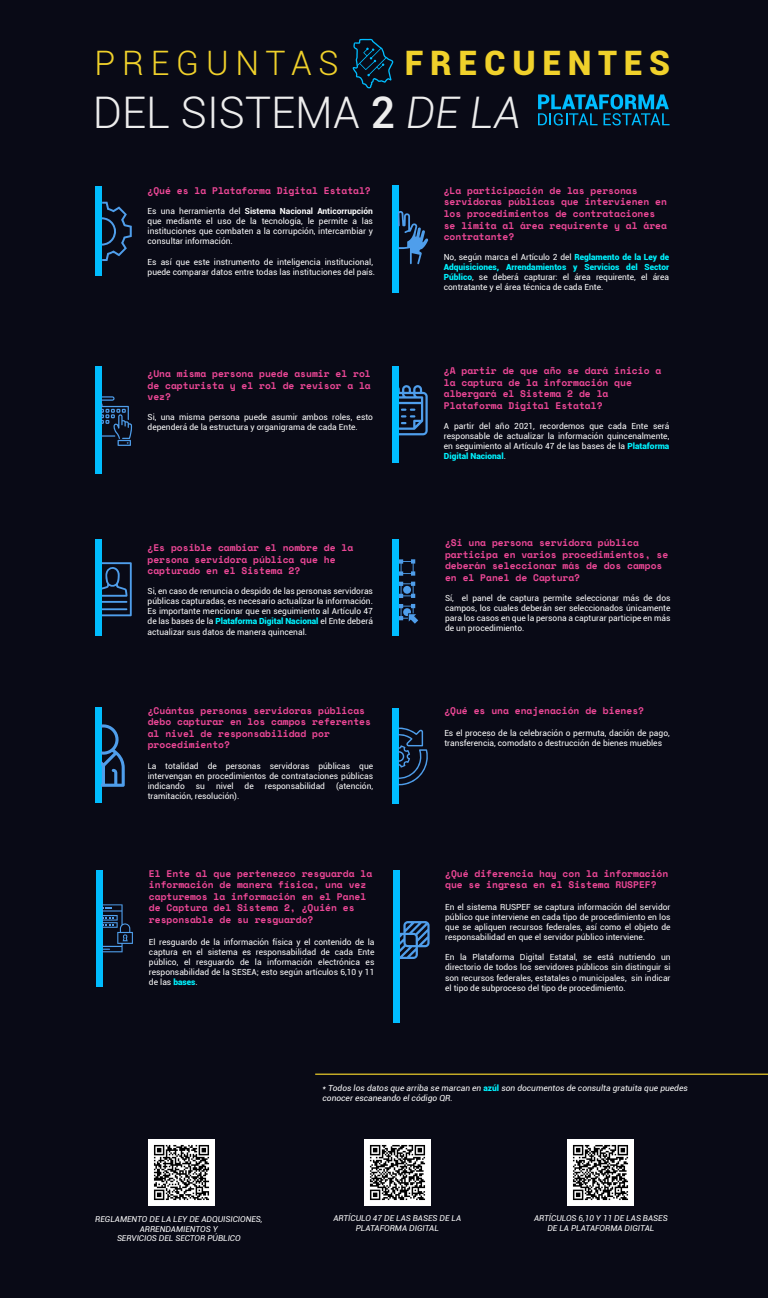
<style>
.page{position:relative;width:768px;height:1298px;background:#090a16}
.page>*{position:absolute;margin:0;border:0;box-sizing:border-box;transform-origin:0 0}
.t1{font:300 43.6px "Roboto";color:#ededed}
.t2{font:900 33.72px "Roboto";letter-spacing:.2em;color:#f0d12b}
.t3{font:300 33.72px "Roboto";letter-spacing:.2em;color:#f0d12b}
.t4{font:700 9.6px/11.5px "Space Mono";color:#ec4796}
.t5{font:8.4px/10.1px "Roboto";color:#fff;text-align:justify}
.t6{font:italic 8.4px/10.1px "Roboto";color:#fff}
.t7{font:italic 8.12px/9.8px "Roboto";color:#fff;text-align:center}
.s1{font-weight:500}
.s2{font-style:italic}
.s3{font-weight:700}
.s4{font-weight:900;color:#00f3ff}
.s5{font-family:"Myriad Pro"}
.s6{font-weight:900;font-style:normal;color:#00f3ff}
</style>
<div class="page">
<svg style="left:538px;top:94px;width:132px;height:31px"></svg>
<svg style="left:353px;top:39px;width:40px;height:49px"></svg>
<hr style="left:315px;top:1073px;width:453px;height:1px;background:#f0d12b">
<img style="left:149px;top:1139px;width:65px;height:66px">
<img style="left:364px;top:1139px;width:66px;height:66px">
<img style="left:568px;top:1139px;width:66px;height:66px">
<div style="left:95px;top:539px;width:7px;height:97px;background:#00bdff"></div>
<svg style="left:102px;top:562px;width:30px;height:54px"></svg>
<div style="left:392px;top:539px;width:7px;height:97px;background:#00bdff"></div>
<svg style="left:399px;top:559px;width:16px;height:39px"></svg>
<div style="left:403px;top:586px;width:8px;height:8px;background:#4f9eeb;border-radius:50%"></div>
<svg style="left:399px;top:604px;width:20px;height:20px"></svg>
<div style="left:95px;top:187px;width:7px;height:89px;background:#00bdff"></div>
<svg style="left:102px;top:202px;width:30px;height:59px"></svg>
<div style="left:392px;top:185px;width:7px;height:107px;background:#00bdff"></div>
<svg style="left:399px;top:211px;width:29px;height:53px"></svg>
<div style="left:95px;top:366px;width:7px;height:107px;background:#00bdff"></div>
<svg style="left:102px;top:396px;width:30px;height:50px"></svg>
<div style="left:392px;top:366px;width:7px;height:97px;background:#00bdff"></div>
<svg style="left:399px;top:385px;width:29px;height:50px"></svg>
<div style="left:392px;top:708px;width:7px;height:96px;background:#00bdff"></div>
<svg style="left:399px;top:727px;width:29px;height:59px"></svg>
<div style="left:95px;top:707px;width:7px;height:96px;background:#00bdff"></div>
<svg style="left:102px;top:724px;width:23px;height:63px"></svg>
<div style="left:96px;top:870px;width:6px;height:116px;background:#00bdff"></div>
<svg style="left:102px;top:904px;width:31px;height:48px"></svg>
<div style="left:393px;top:870px;width:6px;height:152px;background:#00bdff"></div>
<svg style="left:400px;top:921px;width:30px;height:38px"></svg>
<h2 class="t3" style="left:95px;top:40px;width:246px">PREGUNTAS</h2>
<h2 class="t2" style="left:405px;top:39px;width:267px">FRECUENTES</h2>
<h1 class="t1" style="left:93px;top:82px;width:430px">DEL SISTEMA <span class="s1">2</span> <span class="s2">DE LA</span></h1>
<p class="t4" style="left:148px;top:184px;width:225px">¿Qué es la Plataforma Digital Estatal?</p>
<p class="t5" style="left:148px;top:206px;width:227px">Es una herramienta del <span class="s3">Sistema Nacional Anticorrupción </span>que mediante el uso de la tecnología, le permite a las instituciones que combaten a la corrupción, intercambiar y consultar información.</p>
<p class="t5" style="left:148px;top:256px;width:229px">Es así que este instrumento de inteligencia institucional, puede comparar datos entre todas las instituciones del país.</p>
<p class="t4" style="left:148px;top:367px;width:225px;text-align:justify">¿Una misma persona puede asumir el rol de capturista y el rol de revisor a la vez?</p>
<p class="t5" style="left:148px;top:412px;width:227px">Si, una misma persona puede asumir ambos roles, esto dependerá de la estructura y organigrama de cada Ente.</p>
<p class="t4" style="left:148px;top:541px;width:207px">¿Es posible cambiar el nombre de la persona servidora pública que he capturado en el Sistema 2?</p>
<p class="t5" style="left:148px;top:586px;width:227px">Si, en caso de renuncia o despido de las personas servidoras públicas capturadas, es necesario actualizar la información.<br>Es importante mencionar que en seguimiento al Artículo 47 de las bases de la <span class="s4">Plataforma Digital Nacional</span> el Ente deberá actualizar sus datos de manera quincenal.</p>
<p class="t4" style="left:148px;top:704px;width:225px">¿Cuántas personas servidoras públicas debo capturar en los campos referentes al nivel de responsabilidad por procedimiento?</p>
<p class="t5" style="left:148px;top:760px;width:227px"><span class="s5">L</span>a totalidad de personas servidoras públicas que intervengan en procedimientos de contrataciones públicas indicando</p>
<p class="t5" style="left:196px;top:780px;width:11px">su</p>
<p class="t5" style="left:216px;top:780px;width:19px">nivel</p>
<p class="t5" style="left:245px;top:780px;width:11px">de</p>
<p class="t5" style="left:265px;top:780px;width:62px">responsabilidad</p>
<p class="t5" style="left:336px;top:780px;width:39px">(atención,</p>
<p class="t5" style="left:148px;top:790px;width:93px">tramitación, resolución).</p>
<p class="t4" style="left:149px;top:867px;width:225px">El Ente al que pertenezco resguarda la información de manera física, una vez capturemos la información en el Panel de Captura del Sistema 2, ¿Quién es responsable de su resguardo?</p>
<p class="t5" style="left:149px;top:936px;width:227px">El resguardo de la información física y el contenido de la captura en el sistema es responsabilidad de cada Ente público, el resguardo de la información electrónica es responsabilidad de la SESEA; esto según artículos 6,10 y 11 de las <span class="s4">bases</span>.</p>
<p class="t4" style="left:444px;top:184px;width:225px">¿La participación de las personas servidoras públicas que intervienen en los procedimientos de contrataciones se limita al área requirente y al área contratante?</p>
<p class="t5" style="left:444px;top:252px;width:227px">No, según marca el Artículo 2 del <span class="s4">Reglamento de la Ley de Adquisiciones, Arrendamientos y Servicios del Sector Público</span>, se deberá capturar: el área requirente, el área contratante y el área técnica de cada Ente.</p>
<p class="t4" style="left:444px;top:364px;width:219px">¿A partir de que año se dará inicio a la captura de la información que albergará el Sistema 2 de la<br>Plataforma Digital Estatal?</p>
<p class="t5" style="left:444px;top:420px;width:227px">A partir del año 2021, recordemos que cada Ente será responsable de actualizar la información quincenalmente, en seguimiento al Artículo 47 de las bases de la <span class="s4">Plataforma Digital Nacional</span>.</p>
<p class="t4" style="left:445px;top:537px;width:225px">¿Si una persona servidora pública participa en varios procedimientos, se deberán seleccionar más de dos campos en el Panel de Captura?</p>
<p class="t5" style="left:445px;top:593px;width:227px">Sí, el panel de captura permite seleccionar más de dos campos, los cuales deberán ser seleccionados únicamente para los casos en que la persona a capturar participe en más de un procedimiento.</p>
<p class="t4" style="left:444px;top:704px;width:201px">¿Qué es una enajenación de bienes?</p>
<p class="t5" style="left:444px;top:727px;width:227px">Es el proceso de la celebración o permuta, dación de pago, transferencia, comodato o destrucción de bienes muebles</p>
<p class="t4" style="left:445px;top:867px;width:225px">¿Qué diferencia hay con la información que se ingresa en el Sistema RUSPEF?</p>
<p class="t5" style="left:445px;top:901px;width:227px">En el sistema RUSPEF se captura información del servidor público que interviene en cada tipo de procedimiento en los que se apliquen recursos federales, así como el objeto de responsabilidad en que el servidor público interviene.</p>
<p class="t5" style="left:445px;top:952px;width:227px">En la Plataforma Digital Estatal, se está nutriendo un directorio de todos los servidores públicos sin distinguir si son recursos federales, estatales o municipales, sin indicar el tipo de subproceso del tipo de procedimiento.</p>
<p class="t6" style="left:323px;top:1082px;width:367px">* Todos los datos que arriba se marcan en <span class="s6">azúl</span> son documentos de consulta gratuita que puedes conocer escaneando el código QR.</p>
<p class="t7" style="left:95px;top:1213px;width:169px">REGLAMENTO DE LA LEY DE ADQUISICIONES,<br>ARRENDAMIENTOS Y<br>SERVICIOS DEL SECTOR PÚBLICO</p>
<p class="t7" style="left:333px;top:1213px;width:129px">ARTÍCULO 47 DE LAS BASES DE LA<br>PLATAFORMA DIGITAL</p>
<p class="t7" style="left:534px;top:1213px;width:135px">ARTÍCULOS 6,10 Y 11 DE LAS BASES<br>DE LA PLATAFORMA DIGITAL</p>
</div>
